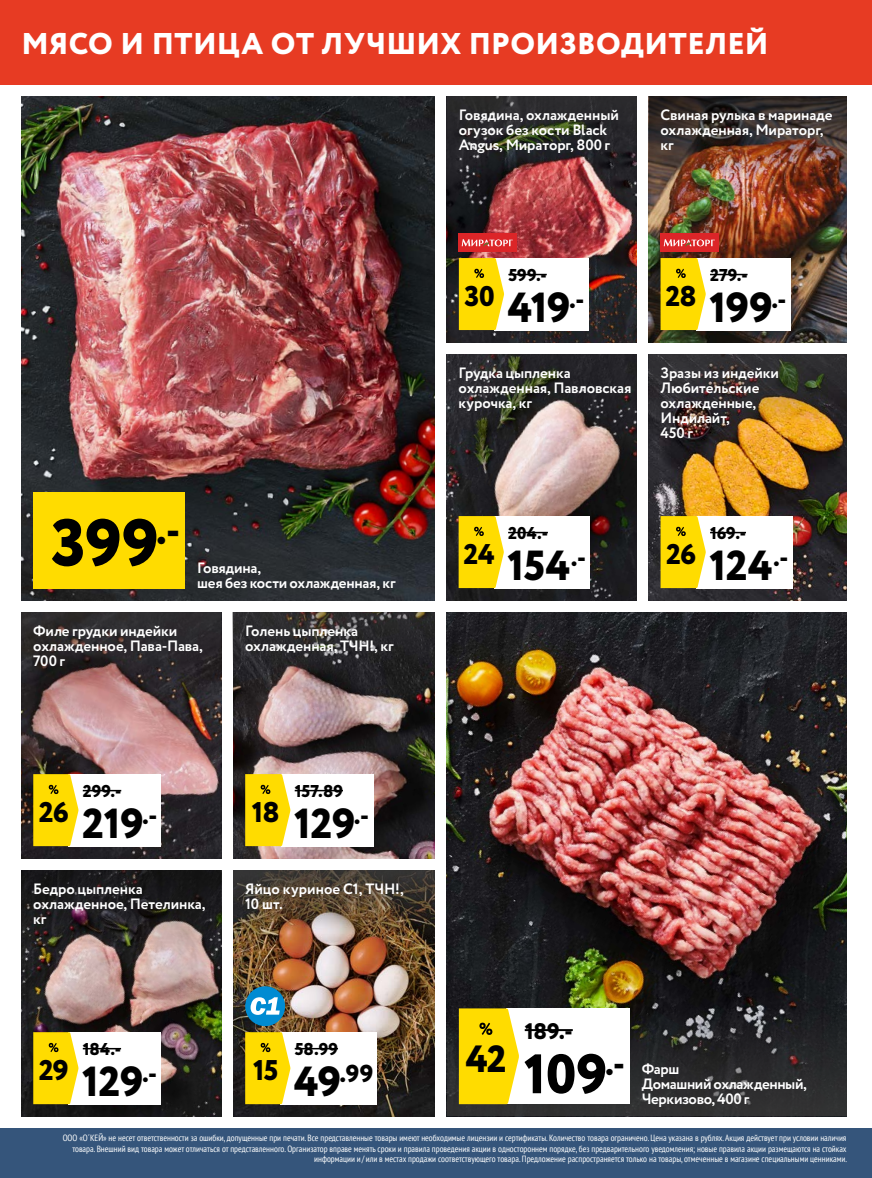
<style>
.page{position:relative;width:872px;height:1178px;background:#fff}
.page>*{position:absolute;margin:0;border:0;box-sizing:border-box;transform-origin:0 0}
.t1{font:800 66px "Circe";color:#000}
.t2{font:800 55.5px "Circe";color:#000}
.t3{font:800 42px "Circe";letter-spacing:-.005em;color:#000}
.t4{font:800 37.95px "Circe";color:#000}
.t5{font:800 30px "Circe";letter-spacing:.015em;color:#fff}
.t6{font:800 28.5px "Circe";letter-spacing:-.025em;color:#000}
.t7{font:800 24.45px "Circe";color:#000}
.t8{font:800 22.5px "Circe";color:#000}
.t9{font:800 17.1px "Circe";letter-spacing:.005em;color:#000}
.t10{font:700 15px/15px "Circe";letter-spacing:-.005em;color:#fff}
.t11{font:700 15px/15px "Circe";letter-spacing:-.025em;color:#fff}
.t12{font:condensed 9px/10.5px "PT Sans";color:#fff;text-align:right}
.s1{font-size:42px}
</style>
<div class="page">
<img style="left:21px;top:675px;width:200px;height:183px">
<img style="left:446px;top:354px;width:190px;height:246px">
<img style="left:233px;top:675px;width:202px;height:183px">
<img style="left:233px;top:942px;width:202px;height:174px">
<img style="left:648px;top:436px;width:198px;height:164px">
<img style="left:447px;top:150px;width:189px;height:192px">
<img style="left:21px;top:960px;width:200px;height:156px">
<img style="left:21px;top:96px;width:414px;height:504px">
<img style="left:648px;top:192px;width:198px;height:150px">
<img style="left:447px;top:612px;width:399px;height:374px">
<img style="left:233px;top:870px;width:202px;height:72px">
<svg style="left:21px;top:870px;width:200px;height:90px;background:#3e3737"></svg>
<svg style="left:447px;top:96px;width:189px;height:54px;background:#2b2d2a"></svg>
<svg style="left:21px;top:612px;width:200px;height:63px;background:#2f2a2c"></svg>
<svg style="left:233px;top:612px;width:202px;height:63px;background:#312f30"></svg>
<img style="left:648px;top:354px;width:198px;height:82px">
<svg style="left:447px;top:986px;width:399px;height:130px;background:#2b2b29"></svg>
<img style="left:648px;top:96px;width:198px;height:96px">
<div style="left:0;top:1128px;width:872px;height:50px;background:#35557b"></div>
<div style="left:506px;top:1008px;width:124px;height:96px;background:#fff"></div>
<hr style="left:525px;top:1029px;width:48px;height:2px;background:#000">
<svg style="left:459px;top:1008px;width:60px;height:96px;background:#fadb17"></svg>
<div style="left:494px;top:258px;width:94px;height:72px;background:#fff"></div>
<hr style="left:508px;top:274px;width:39px;height:1px;background:#000">
<svg style="left:459px;top:258px;width:45px;height:72px;background:#fbdc17"></svg>
<div style="left:459px;top:233px;width:58px;height:19px;background:#dc2528"></div>
<svg style="left:462px;top:239px;width:51px;height:8px"></svg>
<div style="left:661px;top:233px;width:58px;height:19px;background:#dc2528"></div>
<svg style="left:663px;top:239px;width:51px;height:8px"></svg>
<div style="left:696px;top:258px;width:94px;height:72px;background:#fff"></div>
<hr style="left:710px;top:274px;width:37px;height:1px;background:#000">
<svg style="left:660px;top:258px;width:46px;height:72px;background:#f8da18"></svg>
<div style="left:69px;top:774px;width:92px;height:72px;background:#fff"></div>
<hr style="left:83px;top:790px;width:38px;height:1px;background:#000">
<svg style="left:33px;top:774px;width:45px;height:72px;background:#f9da15"></svg>
<div style="left:696px;top:516px;width:96px;height:72px;background:#fff"></div>
<hr style="left:710px;top:532px;width:36px;height:1px;background:#000">
<svg style="left:660px;top:516px;width:46px;height:72px;background:#f9da19"></svg>
<div style="left:69px;top:1032px;width:92px;height:72px;background:#fff"></div>
<hr style="left:83px;top:1048px;width:38px;height:1px;background:#000">
<svg style="left:33px;top:1032px;width:45px;height:72px;background:#f9da15"></svg>
<div style="left:494px;top:516px;width:95px;height:72px;background:#fff"></div>
<hr style="left:508px;top:532px;width:40px;height:1px;background:#000">
<svg style="left:458px;top:516px;width:46px;height:72px;background:#f8d918"></svg>
<div style="left:280px;top:774px;width:93px;height:72px;background:#fff"></div>
<hr style="left:295px;top:790px;width:48px;height:1px;background:#000">
<svg style="left:245px;top:774px;width:45px;height:72px;background:#fadb15"></svg>
<div style="left:280px;top:1032px;width:97px;height:72px;background:#fff"></div>
<hr style="left:295px;top:1048px;width:43px;height:1px;background:#000">
<svg style="left:245px;top:1032px;width:45px;height:72px;background:#fada15"></svg>
<div style="left:245px;top:986px;width:40px;height:40px;background:#008bd2;border-radius:50%"></div>
<svg style="left:250px;top:997px;width:30px;height:18px"></svg>
<div style="left:33px;top:492px;width:152px;height:96px;background:#ffdc00"></div>
<div style="left:0;top:0;width:872px;height:84px;background:#e73b23"></div>
<h3 class="t5" style="left:21px;top:23px;width:748px">МЯСО И ПТИЦА ОТ ЛУЧШИХ ПРОИЗВОДИТЕЛЕЙ</h3>
<h1 class="t1" style="left:51px;top:498px;width:130px">399<sup>.-</sup></h1>
<h3 class="t10" style="left:197px;top:561px;width:200px">Говядина,<br>шея без кости охлажденная, кг</h3>
<h3 class="t10" style="left:33px;top:624px;width:171px">Филе грудки индейки охлажденное, Пава-Пава,<br>700 г</h3>
<h3 class="t10" style="left:245px;top:624px;width:150px">Голень цыпленка охлажденная, ТЧН!, кг</h3>
<h3 class="t9" style="left:83px;top:780px;width:40px">299.-</h3>
<h3 class="t9" style="left:295px;top:780px;width:50px">157.89</h3>
<h3 class="t6" style="left:39px;top:793px;width:32px">26</h3>
<h3 class="t3" style="left:82px;top:795px;width:77px">219<sup>.-</sup></h3>
<h3 class="t6" style="left:252px;top:793px;width:29px">18</h3>
<h3 class="t3" style="left:294px;top:795px;width:77px">129<sup>.-</sup></h3>
<h3 class="t10" style="left:33px;top:882px;width:174px">Бедро цыпленка охлажденное, Петелинка, кг</h3>
<h3 class="t10" style="left:245px;top:882px;width:160px">Яйцо куриное С1, ТЧН!,<br>10 шт.</h3>
<h3 class="t6" style="left:39px;top:1051px;width:32px">29</h3>
<h3 class="t9" style="left:83px;top:1038px;width:40px">184.-</h3>
<h3 class="t3" style="left:82px;top:1053px;width:77px">129<sup>.-</sup></h3>
<h3 class="t6" style="left:253px;top:1051px;width:27px">15</h3>
<h3 class="t9" style="left:295px;top:1038px;width:45px">58.99</h3>
<h3 class="t7" style="left:294px;top:1057px;width:81px"><span class="s1">49</span>.99</h3>
<h3 class="t10" style="left:459px;top:108px;width:162px">Говядина, охлажденный огузок без кости Black<br>Angus, Мираторг, 800 г</h3>
<h3 class="t10" style="left:660px;top:108px;width:173px">Свиная рулька в маринаде охлажденная, Мираторг, кг</h3>
<h3 class="t9" style="left:508px;top:264px;width:40px">599.-</h3>
<h3 class="t9" style="left:710px;top:264px;width:39px">279.-</h3>
<h3 class="t6" style="left:464px;top:277px;width:32px">30</h3>
<h3 class="t3" style="left:508px;top:279px;width:78px">419<sup>.-</sup></h3>
<h3 class="t6" style="left:665px;top:277px;width:33px">28</h3>
<h3 class="t3" style="left:709px;top:279px;width:79px">199<sup>.-</sup></h3>
<h3 class="t10" style="left:458px;top:366px;width:174px">Грудка цыпленка охлажденная, Павловская курочка, кг</h3>
<h3 class="t10" style="left:660px;top:366px;width:120px">Зразы из индейки<br>Любительские охлажденные,<br>Индилайт,<br>450 г</h3>
<h3 class="t6" style="left:463px;top:535px;width:33px">24</h3>
<h3 class="t9" style="left:508px;top:522px;width:41px">204.-</h3>
<h3 class="t3" style="left:507px;top:537px;width:80px">154<sup>.-</sup></h3>
<h3 class="t6" style="left:666px;top:535px;width:32px">26</h3>
<h3 class="t9" style="left:710px;top:522px;width:37px">169.-</h3>
<h3 class="t3" style="left:709px;top:537px;width:80px">124<sup>.-</sup></h3>
<h3 class="t4" style="left:465px;top:1033px;width:43px">42</h3>
<h3 class="t8" style="left:525px;top:1016px;width:50px">189.-</h3>
<h2 class="t2" style="left:524px;top:1036px;width:103px">109<sup>.-</sup></h2>
<h3 class="t11" style="left:642px;top:1062px;width:166px">Фарш<br>Домашний охлажденный,<br>Черкизово, 400 г</h3>
<p class="t12" style="left:63px;top:1132px;width:786px">ООО «О´КЕЙ» не несет ответственности за ошибки, допущенные при печати. Все представленные товары имеют необходимые лицензии и сертификаты. Количество товара ограничено. Цена указана в рублях. Акция действует при условии наличия товара. Внешний вид товара может отличаться от представленного. Организатор вправе менять сроки и правила проведения акции в одностороннем порядке, без предварительного уведомления; новые правила акции размещаются на стойках информации и / или в местах продажи соответствующего товара. Предложение распространяется только на товары, отмеченные в магазине специальными ценниками.</p>
</div>
